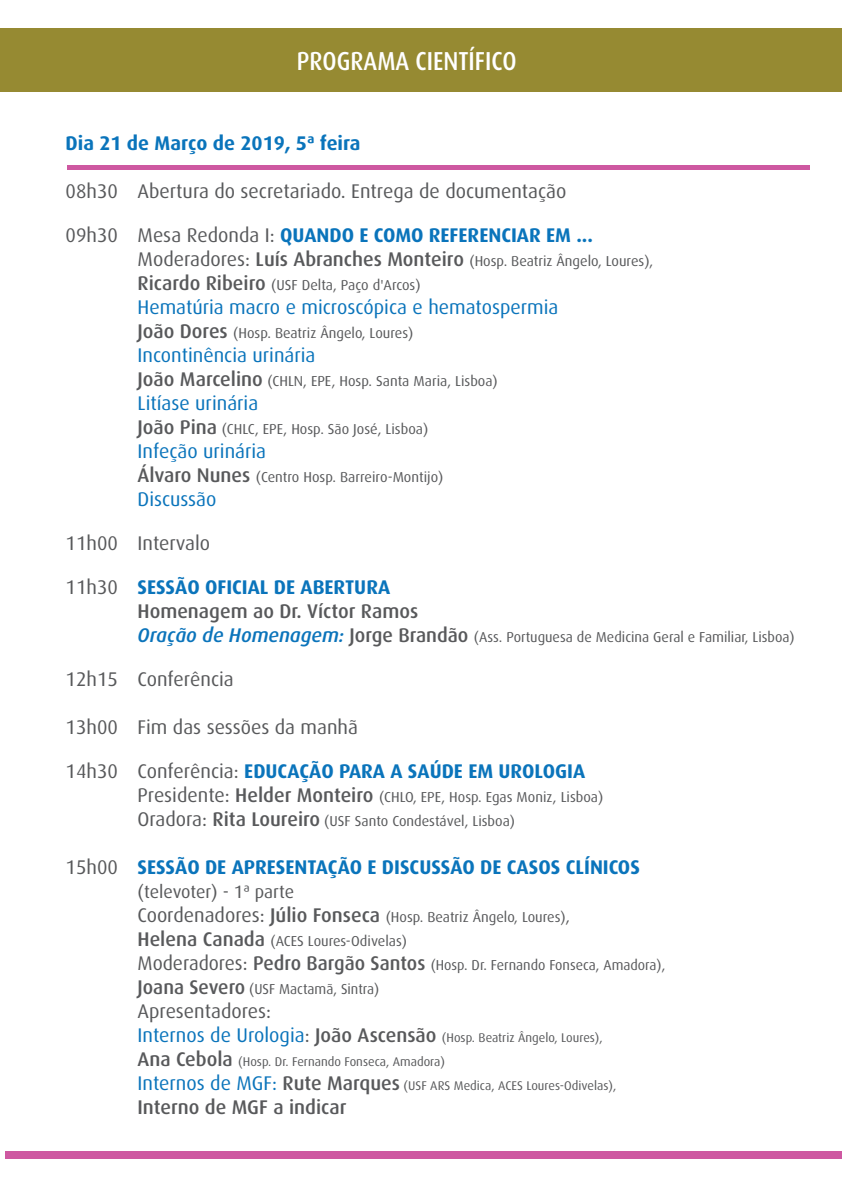
<style>
.page{position:relative;width:842px;height:1191px;background:#fff}
.page>*{position:absolute;margin:0;border:0;box-sizing:border-box;transform-origin:0 0}
.t1{font:500 26px "Dax";color:#fff;scale:.88 1}
.t2{font:700 19.8px "Dax";color:#0a74bb}
.t3{font:19.8px "Dax";color:#58595b}
.t4{font:19.8px "Dax";color:#0a74bb}
.t5{font:500 19.8px/24px "Dax";color:#58595b}
.t6{font:18px "Dax";color:#58595b}
.t7{font:14.4px/24px "Dax";color:#58595b}
.t8{font:12.6px/24px "Dax";color:#58595b}
.s1{font-weight:400;color:#58595b}
.s2{font-size:19.8px}
.s3{font-weight:500;font-size:19.8px}
.s4{font-weight:400}
.s5{font-weight:700;color:#0a74bb}
.s6{font-weight:500;font-style:italic;font-size:19.8px;color:#0b74bb}
.s7{font-size:16.2px}
.s8{font-size:19.8px;color:#0a74bb}
</style>
<div class="page">
<div style="left:0;top:28px;width:841px;height:63px;background:#968a32"></div>
<div style="left:6px;top:1151px;width:836px;height:7px;background:#ce58a1"></div>
<hr style="left:67px;top:165px;width:743px;height:4px;background:#ce58a1">
<h1 class="t1" style="left:297px;top:47px;width:251px">PROGRAMA CIENTÍFICO</h1>
<h2 class="t2" style="left:66px;top:132px;width:297px">Dia 21 de Março de 2019, 5ª feira</h2>
<h2 class="t3" style="left:66px;top:180px;width:502px">08h30 Abertura do secretariado. Entrega de documentação</h2>
<h2 class="t2" style="left:66px;top:224px;width:529px"><span class="s1">09h30 Mesa Redonda I:</span> QUANDO E COMO REFERENCIAR EM ...</h2>
<p class="t7" style="left:138px;top:249px;width:517px"><span class="s2">Moderadores:</span> <span class="s3">Luís Abranches Monteiro</span> (Hosp. Beatriz Ângelo, Loures),<br><span class="s3">Ricardo Ribeiro</span> (USF Delta, Paço d'Arcos)</p>
<h2 class="t4" style="left:138px;top:296px;width:422px">Hematúria macro e microscópica e hematospermia</h2>
<p class="t7" style="left:138px;top:321px;width:277px"><span class="s3">João Dores</span> (Hosp. Beatriz Ângelo, Loures)</p>
<h2 class="t4" style="left:138px;top:344px;width:179px">Incontinência urinária</h2>
<p class="t7" style="left:138px;top:369px;width:362px"><span class="s3">João Marcelino</span> (CHLN, EPE, Hosp. Santa Maria, Lisboa)</p>
<h2 class="t4" style="left:138px;top:392px;width:122px">Litíase urinária</h2>
<p class="t7" style="left:138px;top:417px;width:292px"><span class="s3">João Pina</span> (CHLC, EPE, Hosp. São José, Lisboa)</p>
<h2 class="t4" style="left:138px;top:440px;width:130px">Infeção urinária</h2>
<p class="t7" style="left:138px;top:465px;width:307px"><span class="s3">Álvaro Nunes</span> (Centro Hosp. Barreiro-Montijo)</p>
<h2 class="t4" style="left:138px;top:488px;width:80px">Discussão</h2>
<h2 class="t3" style="left:66px;top:532px;width:146px">11h00 Intervalo</h2>
<h2 class="t5" style="left:138px;top:575px;width:282px;text-indent:-72px"><span class="s4">11h30</span> <span class="s5">SESSÃO OFICIAL DE ABERTURA<br></span>Homenagem ao Dr. Víctor Ramos</h2>
<p class="t7" style="left:138px;top:625px;width:659px"><span class="s6">Oração de Homenagem:</span> <span class="s3">Jorge Brandão</span> (Ass. Portuguesa de Medicina Geral e Familiar, Lisboa)</p>
<h2 class="t3" style="left:66px;top:668px;width:170px">12h15 Conferência</h2>
<h2 class="t3" style="left:66px;top:716px;width:294px">13h00 Fim das sessões da manhã</h2>
<h2 class="t2" style="left:66px;top:760px;width:521px"><span class="s1">14h30 Conferência:</span> EDUCAÇÃO PARA A SAÚDE EM UROLOGIA</h2>
<p class="t7" style="left:138px;top:785px;width:467px"><span class="s2">Presidente:</span> <span class="s3">Helder Monteiro</span> (CHLO, EPE, Hosp. Egas Moniz, Lisboa)<br><span class="s2">Oradora:</span> <span class="s3">Rita Loureiro</span> (USF Santo Condestável, Lisboa)</p>
<h2 class="t2" style="left:66px;top:856px;width:576px"><span class="s1">15h00</span> SESSÃO DE APRESENTAÇÃO E DISCUSSÃO DE CASOS CLÍNICOS</h2>
<p class="t6" style="left:138px;top:882px;width:158px">(televoter) - 1ª parte</p>
<p class="t7" style="left:138px;top:905px;width:529px"><span class="s2">Coordenadores:</span> <span class="s3">Júlio Fonseca</span> (Hosp. Beatriz Ângelo, Loures)<span class="s7">,<br></span><span class="s3">Helena Canada</span> (ACES Loures-Odivelas)<br><span class="s2">Moderadores:</span> <span class="s3">Pedro Bargão Santos</span> (Hosp. Dr. Fernando Fonseca, Amadora), <span class="s3">Joana Severo</span> (USF Mactamã, Sintra)</p>
<h2 class="t3" style="left:138px;top:1000px;width:135px">Apresentadores:</h2>
<p class="t8" style="left:138px;top:1026px;width:480px"><span class="s8">Internos de Urologia</span><span class="s2">:</span> <span class="s3">João Ascensão</span> (Hosp. Beatriz Ângelo, Loures),<br><span class="s3">Ana Cebola</span> (Hosp. Dr. Fernando Fonseca, Amadora)<br><span class="s8">Internos de MGF:</span> <span class="s3">Rute Marques</span> (USF ARS Medica, ACES Loures-Odivelas),</p>
<h2 class="t5" style="left:138px;top:1095px;width:210px">Interno de MGF a indicar</h2>
</div>
